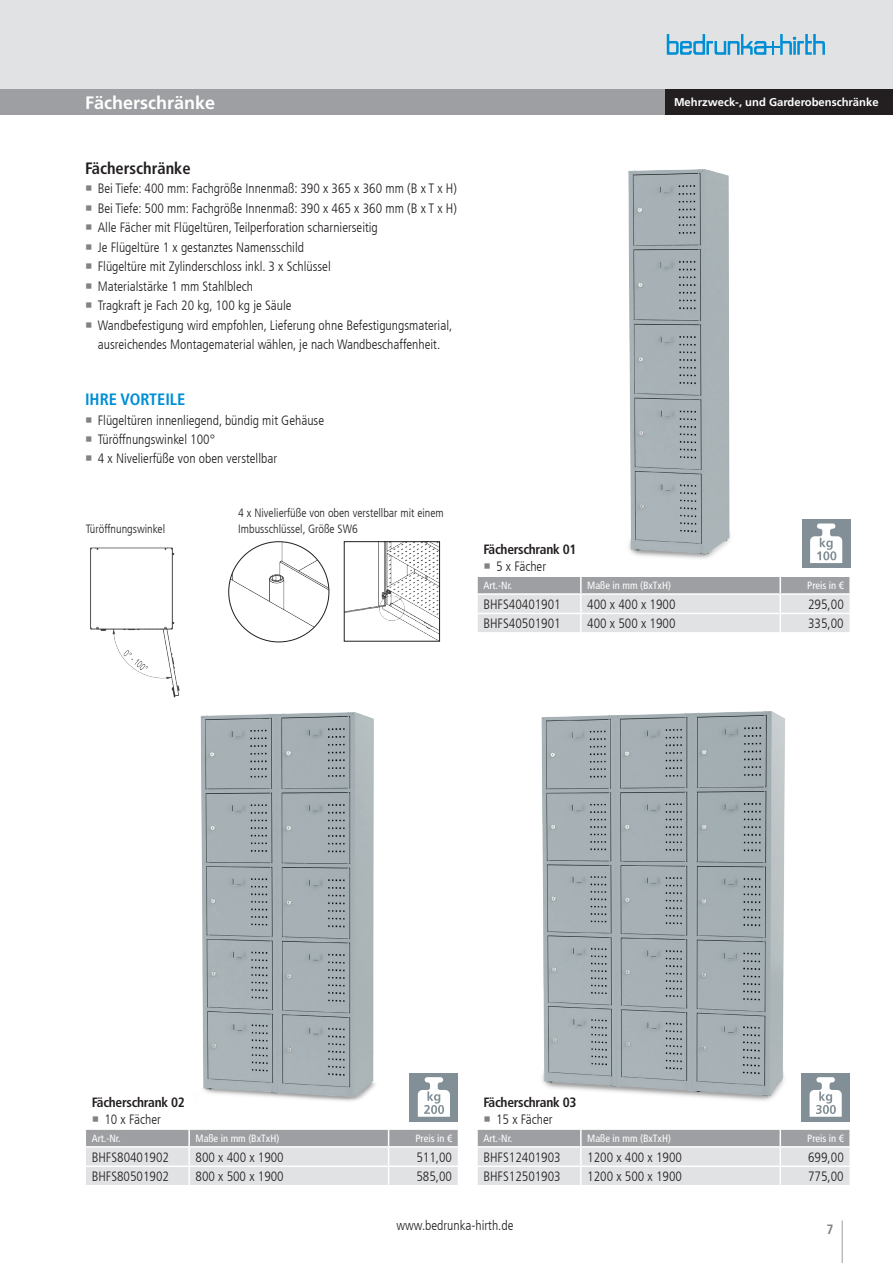
<style>
.page{position:relative;width:893px;height:1263px;background:#fff}
.page>*{position:absolute;margin:0;border:0;box-sizing:border-box;transform-origin:0 0}
.t1{font:700 18px "Frutiger LT Com";color:#fff}
.t2{font:700 condensed 16.5px "Frutiger LT Com";color:#231f20}
.t3{font:700 condensed 16.5px "Frutiger LT Com";color:#008fd5}
.t4{font:300 condensed 13.5px/19.5px "Frutiger LT Com";color:#231f20}
.t5{font:700 condensed 13.5px "Frutiger LT Com";letter-spacing:-.02em;color:#231f20}
.t6{font:700 condensed 13.5px "Frutiger LT Com";color:#808285}
.t7{font:300 condensed 12px "Frutiger LT Com";color:#231f20}
.t8{font:700 11.25px "Frutiger LT Com";color:#fff}
.t9{font:condensed 10.5px "Frutiger LT Com";color:#fff}
</style>
<div class="page">
<div style="left:0;top:0;width:893px;height:89px;background:#e1e2e4"></div>
<hr style="left:842px;top:1220px;width:1px;height:43px;background:#9d9fa2">
<svg style="left:667px;top:34px;width:158px;height:21px"></svg>
<svg style="left:477px;top:577px;width:373px;height:55px;background:#cfd0d2"></svg>
<svg style="left:477px;top:1130px;width:373px;height:55px;background:#cfd0d2"></svg>
<svg style="left:86px;top:1130px;width:372px;height:55px;background:#cfd0d2"></svg>
<div style="left:0;top:89px;width:893px;height:26px;background:#9d9fa2"></div>
<img style="left:628px;top:169px;width:199px;height:390px">
<img style="left:541px;top:711px;width:244px;height:390px">
<img style="left:200px;top:712px;width:210px;height:392px">
<div style="left:665px;top:89px;width:228px;height:26px;background:#231f20"></div>
<div style="left:802px;top:520px;width:48px;height:48px;background:#828f96"></div>
<svg style="left:810px;top:523px;width:32px;height:40px"></svg>
<div style="left:410px;top:1073px;width:48px;height:49px;background:#828f96"></div>
<svg style="left:418px;top:1077px;width:32px;height:40px"></svg>
<div style="left:801px;top:1073px;width:49px;height:49px;background:#828f96"></div>
<svg style="left:810px;top:1077px;width:32px;height:40px"></svg>
<img style="left:90px;top:547px;width:123px;height:166px">
<img style="left:346px;top:543px;width:92px;height:96px">
<div style="left:344px;top:541px;width:96px;height:100px;border:1px solid #231f20"></div>
<img style="left:229px;top:542px;width:100px;height:100px;border-radius:50px">
<h1 class="t1" style="left:85px;top:92px;width:132px">Fächerschränke</h1>
<p class="t2" style="left:85px;top:158px;width:107px">Fächerschränke</p>
<p class="t4" style="left:98px;top:179px;width:361px">Bei Tiefe: 400 mm: Fachgröße Innenmaß: 390 x 365 x 360 mm (B x T x H)<br>Bei Tiefe: 500 mm: Fachgröße Innenmaß: 390 x 465 x 360 mm (B x T x H)<br>Alle Fächer mit Flügeltüren, Teilperforation scharnierseitig<br>Je Flügeltüre 1 x gestanztes Namensschild<br>Flügeltüre mit Zylinderschloss inkl. 3 x Schlüssel<br>Materialstärke 1 mm Stahlblech<br>Tragkraft je Fach 20 kg, 100 kg je Säule<br>Wandbefestigung wird empfohlen, Lieferung ohne Befestigungsmaterial, ausreichendes Montagematerial wählen, je nach Wandbeschaffenheit.</p>
<p class="t3" style="left:85px;top:389px;width:102px">IHRE VORTEILE</p>
<p class="t4" style="left:98px;top:410px;width:228px">Flügeltüren innenliegend, bündig mit Gehäuse<br>Türöffnungswinkel 100°<br>4 x Nivelierfüße von oben verstellbar</p>
<p class="t7" style="left:238px;top:506px;width:207px">4 x Nivelierfüße von oben verstellbar mit einem</p>
<p class="t7" style="left:86px;top:522px;width:81px">Türöffnungswinkel</p>
<p class="t7" style="left:238px;top:522px;width:121px">Imbusschlüssel, Größe SW6</p>
<p class="t8" style="left:674px;top:96px;width:206px">Mehrzweck-, und Garderobenschränke</p>
<p class="t5" style="left:483px;top:541px;width:95px">Fächerschrank 01</p>
<p class="t4" style="left:496px;top:556px;width:51px">5 x Fächer</p>
<p class="t9" style="left:483px;top:579px;width:30px">Art.-Nr.</p>
<p class="t9" style="left:587px;top:579px;width:85px">Maße in mm (BxTxH)</p>
<p class="t9" style="left:807px;top:579px;width:38px">Preis in €</p>
<p class="t4" style="left:483px;top:594px;width:79px">BHFS40401901</p>
<p class="t4" style="left:587px;top:594px;width:90px">400 x 400 x 1900</p>
<p class="t4" style="left:808px;top:594px;width:37px">295,00</p>
<p class="t4" style="left:483px;top:614px;width:79px">BHFS40501901</p>
<p class="t4" style="left:587px;top:614px;width:90px">400 x 500 x 1900</p>
<p class="t4" style="left:808px;top:614px;width:37px">335,00</p>
<p class="t5" style="left:92px;top:1094px;width:95px">Fächerschrank 02</p>
<p class="t4" style="left:104px;top:1109px;width:58px">10 x Fächer</p>
<p class="t9" style="left:92px;top:1132px;width:30px">Art.-Nr.</p>
<p class="t9" style="left:196px;top:1132px;width:85px">Maße in mm (BxTxH)</p>
<p class="t9" style="left:416px;top:1132px;width:38px">Preis in €</p>
<p class="t4" style="left:92px;top:1147px;width:79px">BHFS80401902</p>
<p class="t4" style="left:196px;top:1147px;width:90px">800 x 400 x 1900</p>
<p class="t4" style="left:416px;top:1147px;width:37px">511,00</p>
<p class="t4" style="left:92px;top:1167px;width:79px">BHFS80501902</p>
<p class="t4" style="left:196px;top:1167px;width:90px">800 x 500 x 1900</p>
<p class="t4" style="left:416px;top:1167px;width:37px">585,00</p>
<p class="t5" style="left:483px;top:1094px;width:95px">Fächerschrank 03</p>
<p class="t4" style="left:496px;top:1109px;width:58px">15 x Fächer</p>
<p class="t9" style="left:483px;top:1132px;width:30px">Art.-Nr.</p>
<p class="t9" style="left:587px;top:1132px;width:85px">Maße in mm (BxTxH)</p>
<p class="t9" style="left:807px;top:1132px;width:38px">Preis in €</p>
<p class="t4" style="left:483px;top:1147px;width:79px">BHFS12401903</p>
<p class="t4" style="left:587px;top:1147px;width:96px">1200 x 400 x 1900</p>
<p class="t4" style="left:808px;top:1147px;width:37px">699,00</p>
<p class="t4" style="left:483px;top:1167px;width:79px">BHFS12501903</p>
<p class="t4" style="left:587px;top:1167px;width:96px">1200 x 500 x 1900</p>
<p class="t4" style="left:808px;top:1167px;width:37px">775,00</p>
<p class="t4" style="left:396px;top:1215px;width:119px">www.bedrunka-hirth.de</p>
<p class="t6" style="left:826px;top:1221px;width:9px">7</p>
</div>
